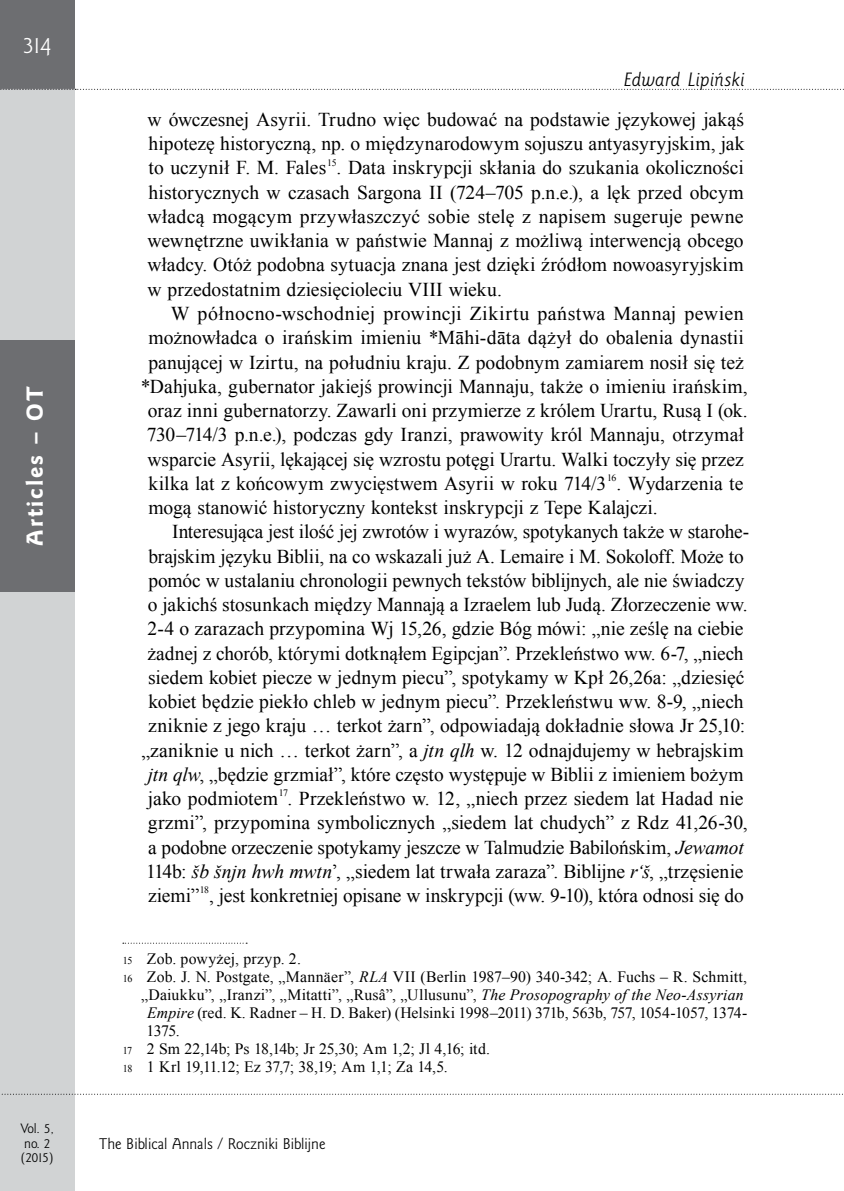
<style>
.page{position:relative;width:844px;height:1191px;background:#fff}
.page>*{position:absolute;margin:0;border:0;box-sizing:border-box;transform-origin:0 0}
.t1{font:21px "Goldy EFN Heavy";letter-spacing:.1em;color:#fff}
.t2{font:21px "Goldy EFN";color:#fff}
.t3{font:19.6px/24.3px "Times New Roman";color:#000;text-align:justify}
.t4{font:19.6px "Times New Roman";letter-spacing:.02em;color:#000}
.t5{font:italic 17.5px "Goldy EFN";letter-spacing:.01em;color:#000}
.t6{font:15.75px "Times New Roman";letter-spacing:.005em;color:#000}
.t7{font:15.75px "Times New Roman";letter-spacing:-.02em;color:#000}
.t8{font:14px "Goldy EFN";color:#000}
.t9{font:12.25px/14.7px "Goldy EFN";color:#000}
.t10{font:9.8px "Times New Roman";color:#000}
.s1{font-style:italic}
.s2{font-size:10.5px}
</style>
<div class="page">
<div style="left:0;top:0;width:74px;height:1191px;background:#d1d3d4"></div>
<div style="left:0;top:0;width:74px;height:89px;background:#6d6e71"></div>
<svg style="left:2px;top:1093px;width:841px;height:1px"></svg>
<div style="left:0;top:340px;width:74px;height:252px;background:#6d6e71"></div>
<svg style="left:123px;top:942px;width:124px;height:1px"></svg>
<svg style="left:0;top:89px;width:844px;height:1px"></svg>
<p class="t2" style="left:23px;top:33px;width:30px">314</p>
<p class="t1" style="left:22px;top:546px;width:161px;rotate:-90deg">Articles – OT</p>
<p class="t9" style="left:21px;top:1121px;width:35px">Vol. 5, no. 2 (2015)</p>
<p class="t5" style="left:623px;top:70px;width:122px">Edward Lipiński</p>
<p class="t3" style="left:147px;top:107px;width:598px">w ówczesnej Asyrii. Trudno więc budować na podstawie językowej jakąś hipotezę historyczną, np. o międzynarodowym sojuszu antyasyryjskim, jak to uczynił F. M. Fales <sup>15</sup>. Data inskrypcji skłania do szukania okoliczności historycznych w czasach Sargona II (724–705 p.n.e.), a lęk przed obcym władcą mogącym przywłaszczyć sobie stelę z napisem sugeruje pewne wewnętrzne uwikłania w państwie Mannaj z możliwą interwencją obcego władcy. Otóż podobna sytuacja znana jest dzięki źródłom nowoasyryjskim w przedostatnim dziesięcioleciu VIII wieku.</p>
<p class="t4" style="left:171px;top:300px;width:574px">W północno-wschodniej prowincji Zikirtu państwa Mannaj pewien</p>
<p class="t3" style="left:148px;top:325px;width:597px">możnowładca o irańskim imieniu *Māhi-dāta dążył do obalenia dynastii</p>
<p class="t3" style="left:148px;top:349px;width:596px">panującej w Izirtu, na południu kraju. Z podobnym zamiarem nosił się też</p>
<p class="t3" style="left:141px;top:374px;width:608px">*Dahjuka, gubernator jakiejś prowincji Mannaju, także o imieniu irańskim,</p>
<p class="t3" style="left:148px;top:398px;width:601px">oraz inni gubernatorzy. Zawarli oni przymierze z królem Urartu, Rusą I (ok.</p>
<p class="t3" style="left:147px;top:422px;width:598px">730–714/3 p.n.e.), podczas gdy Iranzi, prawowity król Mannaju, otrzymał</p>
<p class="t3" style="left:147px;top:446px;width:597px">wsparcie Asyrii, lękającej się wzrostu potęgi Urartu. Walki toczyły się przez</p>
<p class="t3" style="left:148px;top:471px;width:459px">kilka lat z końcowym zwycięstwem Asyrii w roku 714/3</p>
<p class="t10" style="left:607px;top:471px;width:11px">16</p>
<p class="t3" style="left:148px;top:471px;width:596px;text-indent:468px">. Wydarzenia te mogą stanowić historyczny kontekst inskrypcji z Tepe Kalajczi.</p>
<p class="t3" style="left:172px;top:519px;width:578px">Interesująca jest ilość jej zwrotów i wyrazów, spotykanych także w starohe-</p>
<p class="t3" style="left:148px;top:543px;width:596px">brajskim języku Biblii, na co wskazali już A. Lemaire i M. Sokoloff. Może to</p>
<p class="t3" style="left:148px;top:568px;width:597px">pomóc w ustalaniu chronologii pewnych tekstów biblijnych, ale nie świadczy</p>
<p class="t3" style="left:148px;top:592px;width:601px">o jakichś stosunkach między Mannają a Izraelem lub Judą. Złorzeczenie ww.</p>
<p class="t3" style="left:147px;top:616px;width:597px">2-4 o zarazach przypomina Wj 15,26, gdzie Bóg mówi: „nie ześlę na ciebie</p>
<p class="t3" style="left:148px;top:640px;width:597px">żadnej z chorób, którymi dotknąłem Egipcjan”. Przekleństwo ww. 6-7, „niech</p>
<p class="t3" style="left:148px;top:664px;width:597px">siedem kobiet piecze w jednym piecu”, spotykamy w Kpł 26,26a: „dziesięć</p>
<p class="t3" style="left:148px;top:689px;width:596px">kobiet będzie piekło chleb w jednym piecu”. Przekleństwu ww. 8-9, „niech</p>
<p class="t3" style="left:148px;top:713px;width:598px">zniknie z jego kraju … terkot żarn”, odpowiadają dokładnie słowa Jr 25,10:</p>
<p class="t3" style="left:141px;top:737px;width:603px">„zaniknie u nich … terkot żarn”, a <span class="s1">jtn qlh</span> w. 12 odnajdujemy w hebrajskim</p>
<p class="t3" style="left:148px;top:761px;width:597px"><span class="s1">jtn qlw</span>, „będzie grzmiał”, które często występuje w Biblii z imieniem bożym</p>
<p class="t3" style="left:148px;top:786px;width:597px">jako podmiotem <sup>17</sup>. Przekleństwo w. 12, „niech przez siedem lat Hadad nie</p>
<p class="t3" style="left:148px;top:810px;width:601px">grzmi”, przypomina symbolicznych „siedem lat chudych” z Rdz 41,26-30,</p>
<p class="t3" style="left:148px;top:834px;width:597px">a podobne orzeczenie spotykamy jeszcze w Talmudzie Babilońskim, <span class="s1">Jewamot</span></p>
<p class="t3" style="left:146px;top:858px;width:599px">114b: <span class="s1">šb šnjn hwh mwtn</span>’, „siedem lat trwała zaraza”. Biblijne <span class="s1">r‘š</span>, „trzęsienie</p>
<p class="t3" style="left:148px;top:883px;width:53px">ziemi”</p>
<p class="t10" style="left:200px;top:883px;width:11px">18</p>
<p class="t3" style="left:209px;top:883px;width:536px">, jest konkretniej opisane w inskrypcji (ww. 9-10), która odnosi się do</p>
<p class="t6" style="left:123px;top:947px;width:179px"><span class="s2">15</span> Zob. powyżej, przyp. 2.</p>
<p class="t6" style="left:123px;top:966px;width:625px"><span class="s2">16</span> Zob. J. N. Postgate, „Mannäer”, <span class="s1">RLA</span> VII (Berlin 1987–90) 340-342; A. Fuchs – R. Schmitt,</p>
<p class="t6" style="left:141px;top:984px;width:604px">„Daiukku”, „Iranzi”, „Mitatti”, „Rusâ”, „Ullusunu”, <span class="s1">The Prosopography of the Neo-Assyrian</span></p>
<p class="t6" style="left:147px;top:1002px;width:601px"><span class="s1">Empire</span> (red. K. Radner – H. D. Baker) (Helsinki 1998–2011) 371b, 563b, 757, 1054-1057, 1374-</p>
<p class="t6" style="left:146px;top:1020px;width:35px">1375.</p>
<p class="t6" style="left:123px;top:1038px;width:368px"><span class="s2">17</span> 2 Sm 22,14b; Ps 18,14b; Jr 25,30; Am 1,2; Jl 4,16; itd.</p>
<p class="t7" style="left:123px;top:1056px;width:326px"><span class="s2">18</span> 1 Krl 19,11.12; Ez 37,7; 38,19; Am 1,1; Za 14,5.</p>
<p class="t8" style="left:99px;top:1134px;width:227px">The Biblical Annals / Roczniki Biblijne</p>
</div>
